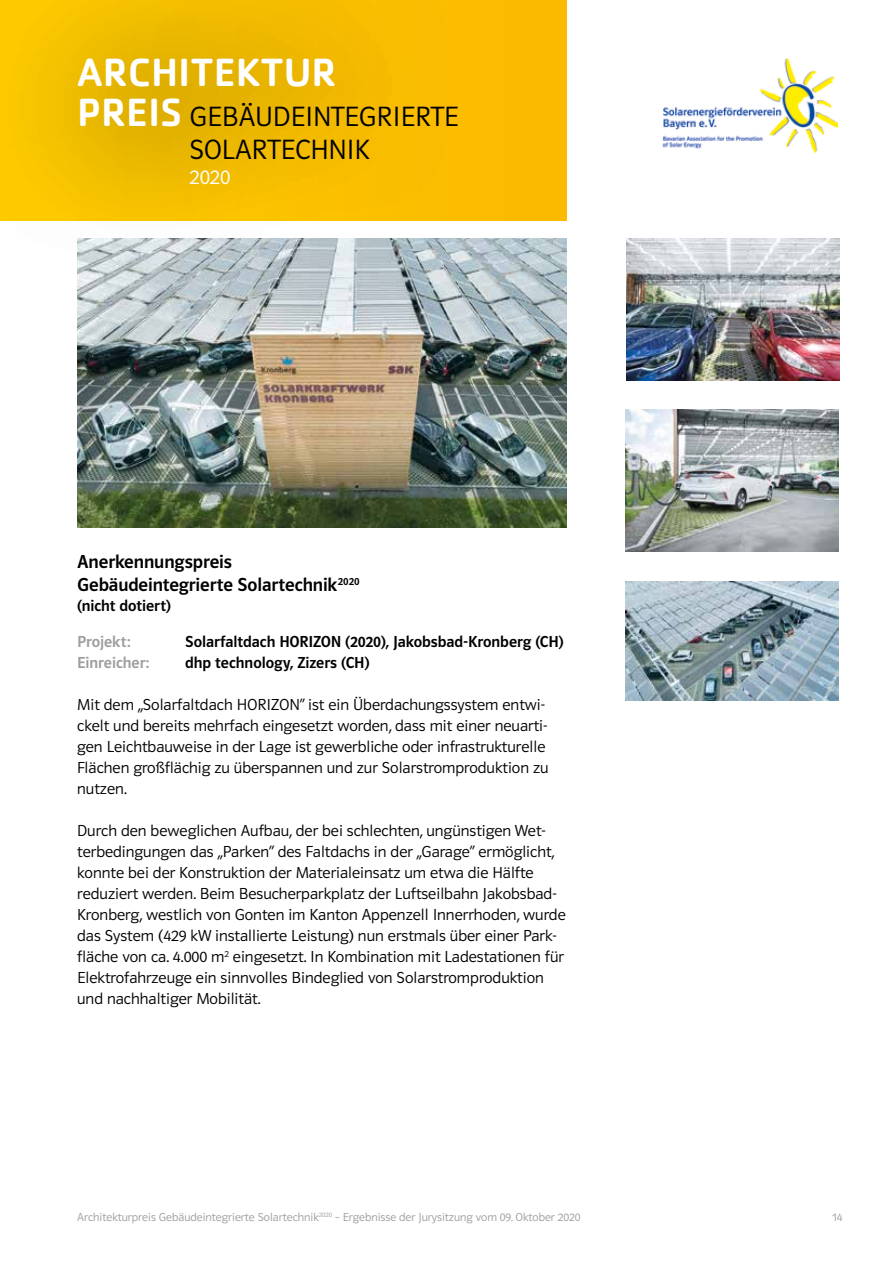
<style>
.page{position:relative;width:893px;height:1263px;background:#fff}
.page>*{position:absolute;margin:0;border:0;box-sizing:border-box;transform-origin:0 0}
.t1{font:500 40.8px "Cachet Std";color:#fff}
.t2{font:28.8px/32.5px "Polo 11 K Leicht";color:#000}
.t3{font:21.6px "Polo 11 K Leicht";color:#fff}
.t4{font:19.5px/23.4px "Polo 11 K Krftg";letter-spacing:-.005em;color:#000}
.t5{font:16.5px/21px "Polo 11 K Leicht";color:#000}
.t6{font:16.5px "Polo 11 K Krftg";color:#000}
.t7{font:16.5px "Polo 11 K Krftg";color:#9d9d9c}
.t8{font:12px "Polo 11 K Leicht";color:#9d9d9c}
.s1{font-family:"Cachet Std";font-weight:500;font-size:40.8px;color:#fff}
</style>
<div class="page">
<img style="left:663px;top:58px;width:174px;height:96px">
<div style="left:0;top:0;width:566px;height:220px;background:#fbba00"></div>
<svg style="left:0;top:0;width:455px;height:221px"></svg>
<img style="left:77px;top:238px;width:489px;height:289px">
<img style="left:626px;top:410px;width:213px;height:142px">
<img style="left:626px;top:238px;width:213px;height:142px">
<img style="left:626px;top:581px;width:213px;height:120px">
<h1 class="t1" style="left:77px;top:47px;width:261px">ARCHITEKTUR</h1>
<h2 class="t2" style="left:190px;top:101px;width:271px;text-indent:-112px"><span class="s1">PREIS</span> GEBÄUDEINTEGRIERTE<br>SOLARTECHNIK</h2>
<h3 class="t3" style="left:190px;top:166px;width:42px">2020</h3>
<p class="t4" style="left:77px;top:550px;width:284px">Anerkennungspreis<br>Gebäudeintegrierte Solartechnik<sup>2020</sup></p>
<p class="t6" style="left:77px;top:597px;width:95px">(nicht dotiert)</p>
<p class="t7" style="left:77px;top:633px;width:55px">Projekt:</p>
<p class="t6" style="left:185px;top:633px;width:380px">Solarfaltdach HORIZON (2020), Jakobsbad-Kronberg (CH)</p>
<p class="t7" style="left:77px;top:654px;width:74px">Einreicher:</p>
<p class="t6" style="left:185px;top:654px;width:186px">dhp technology, Zizers (CH)</p>
<p class="t5" style="left:77px;top:694px;width:473px">Mit dem „Solarfaltdach HORIZON“ ist ein Überdachungssystem entwi&shy;ckelt und bereits mehrfach eingesetzt worden, dass mit einer neuarti&shy;gen Leichtbauweise in der Lage ist gewerbliche oder infrastrukturelle Flächen großflächig zu überspannen und zur Solarstromproduktion zu nutzen.</p>
<p class="t5" style="left:77px;top:820px;width:490px">Durch den beweglichen Aufbau, der bei schlechten, ungünstigen Wet&shy;terbedingungen das „Parken“ des Faltdachs in der „Garage“ ermöglicht, konnte bei der Konstruktion der Materialeinsatz um etwa die Hälfte reduziert werden. Beim Besucherparkplatz der Luftseilbahn Jakobsbad-Kronberg, westlich von Gonten im Kanton Appenzell Innerrhoden, wurde das System (429 kW installierte Leistung) nun erstmals über einer Park&shy;fläche von ca. 4.000 m<sup>2</sup> eingesetzt. In Kombination mit Ladestationen für Elektrofahrzeuge ein sinnvolles Bindeglied von Solarstromproduktion und nachhaltiger Mobilität.</p>
<p class="t8" style="left:77px;top:1211px;width:505px">Architekturpreis Gebäudeintegrierte Solartechnik<sup>2020</sup> – Ergebnisse der Jurysitzung vom 09. Oktober 2020</p>
<p class="t8" style="left:832px;top:1211px;width:12px">14</p>
</div>
